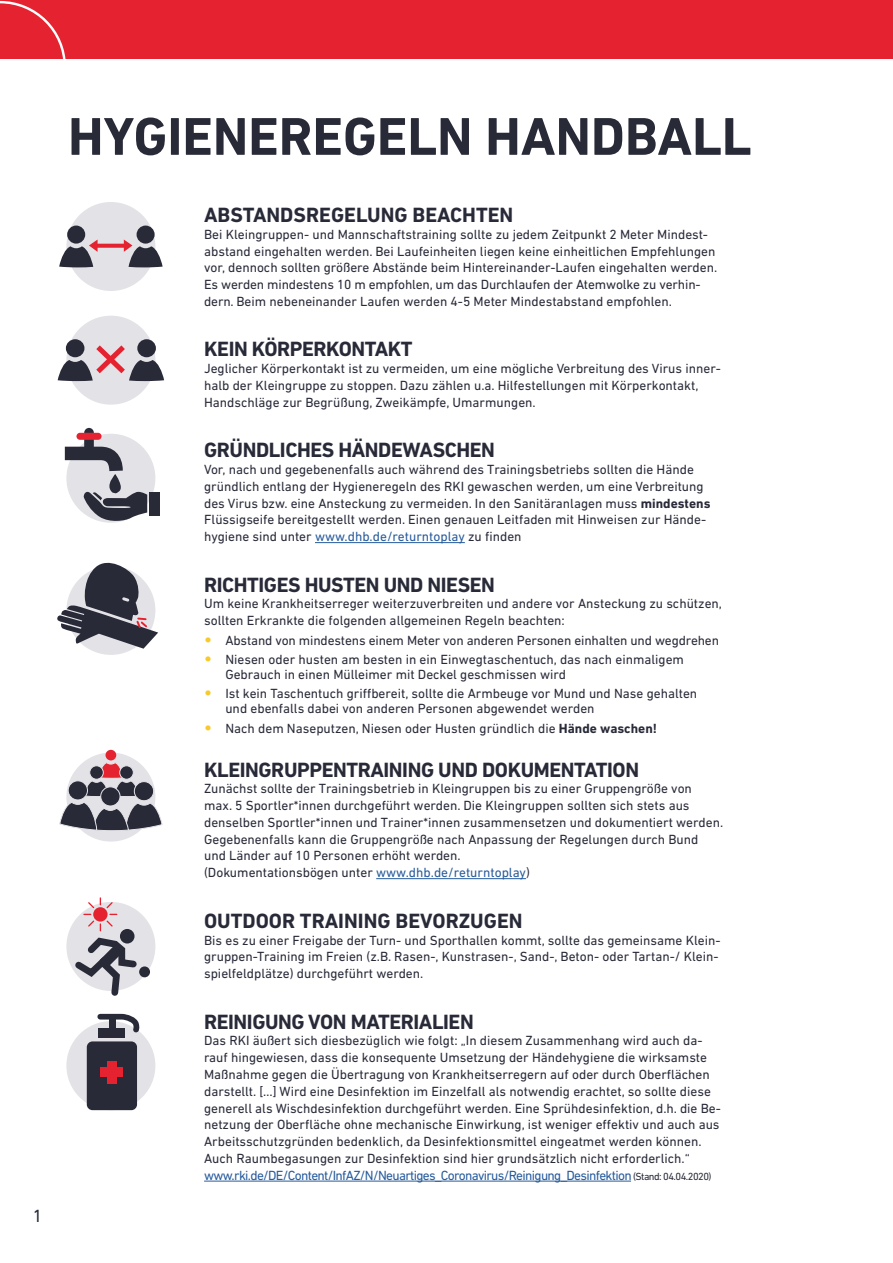
<style>
.page{position:relative;width:893px;height:1263px;background:#fff}
.page>*{position:absolute;margin:0;border:0;box-sizing:border-box;transform-origin:0 0}
.t1{font:700 54px "DIN Next LT Pro";color:#282a38}
.t2{font:700 21px "DIN Next LT Pro";letter-spacing:-.02em;color:#282a38}
.t3{font:700 21px "DIN Next LT Pro";color:#282a38}
.t4{font:18px "DIN Next LT Pro";color:#282a38}
.t5{font:13.5px/16.8px "DIN Next LT Pro";color:#282a38}
.s1{font-weight:700}
.s2{color:#275b9c}
.s3{font-family:"Futura Std";color:#f7ca2c}
.s4{font-size:10.5px}
</style>
<div class="page">
<div style="left:0;top:0;width:893px;height:58px;background:#e52330"></div>
<svg style="left:0;top:0;width:67px;height:59px"></svg>
<div style="left:66px;top:752px;width:89px;height:89px;background:#e3e3e7;border-radius:50%"></div>
<div style="left:106px;top:750px;width:10px;height:10px;background:#e52330;border-radius:50%"></div>
<svg style="left:59px;top:762px;width:104px;height:70px"></svg>
<div style="left:134px;top:782px;width:20px;height:19px;background:#282a38;border-radius:50%"></div>
<div style="left:134px;top:781px;width:20px;height:20px;border:1px solid #e3e3e7;border-radius:50%"></div>
<hr style="left:315px;top:542px;width:150px;height:1px;background:#275b9c">
<hr style="left:376px;top:878px;width:150px;height:1px;background:#275b9c">
<hr style="left:204px;top:1181px;width:427px;height:1px;background:#275b9c">
<div style="left:66px;top:202px;width:89px;height:89px;background:#e3e3e7;border-radius:50%"></div>
<div style="left:67px;top:226px;width:18px;height:18px;background:#282a38;border-radius:50%"></div>
<div style="left:137px;top:226px;width:18px;height:18px;background:#282a38;border-radius:50%"></div>
<svg style="left:98px;top:244px;width:26px;height:4px"></svg>
<svg style="left:124px;top:240px;width:39px;height:27px"></svg>
<svg style="left:59px;top:240px;width:39px;height:27px"></svg>
<div style="left:66px;top:316px;width:89px;height:89px;background:#e3e3e7;border-radius:50%"></div>
<svg style="left:58px;top:340px;width:106px;height:41px"></svg>
<div style="left:66px;top:434px;width:89px;height:89px;background:#e3e3e7;border-radius:50%"></div>
<div style="left:150px;top:492px;width:10px;height:23px;background:#282a38"></div>
<div style="left:66px;top:902px;width:89px;height:89px;background:#e3e3e7;border-radius:50%"></div>
<div style="left:139px;top:966px;width:11px;height:11px;background:#282a38;border-radius:50%"></div>
<svg style="left:69px;top:898px;width:72px;height:98px"></svg>
<div style="left:66px;top:1021px;width:89px;height:89px;background:#e3e3e7;border-radius:50%"></div>
<div style="left:87px;top:1041px;width:50px;height:69px;background:#282a38;border-radius:6px"></div>
<div style="left:98px;top:1028px;width:27px;height:9px;background:#282a38"></div>
<svg style="left:96px;top:1013px;width:47px;height:22px"></svg>
<div style="left:107px;top:1061px;width:10px;height:22px;background:#e52330"></div>
<div style="left:101px;top:1067px;width:22px;height:10px;background:#e52330"></div>
<svg style="left:84px;top:428px;width:10px;height:24px"></svg>
<div style="left:76px;top:433px;width:26px;height:7px;background:#e52330;border-radius:4px"></div>
<svg style="left:64px;top:440px;width:83px;height:83px"></svg>
<div style="left:66px;top:566px;width:89px;height:89px;background:#e3e3e7;border-radius:50%"></div>
<svg style="left:57px;top:562px;width:101px;height:87px"></svg>
<h3 class="t4" style="left:33px;top:1205px;width:11px">1</h3>
<h1 class="t1" style="left:68px;top:105px;width:685px">HYGIENEREGELN HANDBALL</h1>
<h2 class="t3" style="left:204px;top:203px;width:311px">ABSTANDSREGELUNG BEACHTEN</h2>
<p class="t5" style="left:204px;top:226px;width:515px">Bei Kleingruppen- und Mannschaftstraining sollte zu jedem Zeitpunkt 2 Meter Mindest&shy;abstand eingehalten werden. Bei Laufeinheiten liegen keine einheitlichen Empfehlungen vor, dennoch sollten größere Abstände beim Hintereinander-Laufen eingehalten werden.<br>Es werden mindestens 10 m empfohlen, um das Durchlaufen der Atemwolke zu verhin&shy;dern. Beim nebeneinander Laufen werden 4-5 Meter Mindestabstand empfohlen.</p>
<h2 class="t2" style="left:204px;top:337px;width:210px">KEIN KÖRPERKONTAKT</h2>
<p class="t5" style="left:204px;top:360px;width:518px">Jeglicher Körperkontakt ist zu vermeiden, um eine mögliche Verbreitung des Virus inner&shy;halb der Kleingruppe zu stoppen. Dazu zählen u.a. Hilfestellungen mit Körperkontakt,<br>Handschläge zur Begrüßung, Zweikämpfe, Umarmungen.</p>
<h2 class="t2" style="left:204px;top:438px;width:292px">GRÜNDLICHES HÄNDEWASCHEN</h2>
<p class="t5" style="left:204px;top:461px;width:508px">Vor, nach und gegebenenfalls auch während des Trainingsbetriebs sollten die Hände gründlich entlang der Hygieneregeln des RKI gewaschen werden, um eine Verbreitung des Virus bzw. eine Ansteckung zu vermeiden. In den Sanitäranlagen muss <span class="s1">mindestens </span>Flüssigseife bereitgestellt werden. Einen genauen Leitfaden mit Hinweisen zur Hände&shy;hygiene sind unter <span class="s2">www.dhb.de/returntoplay</span> zu finden</p>
<h2 class="t2" style="left:204px;top:572px;width:292px">RICHTIGES HUSTEN UND NIESEN</h2>
<p class="t5" style="left:204px;top:595px;width:519px">Um keine Krankheitserreger weiterzuverbreiten und andere vor Ansteckung zu schützen, sollten Erkrankte die folgenden allgemeinen Regeln beachten:</p>
<p class="t5" style="left:204px;top:631px;width:516px"><span class="s3">•</span> Abstand von mindestens einem Meter von anderen Personen einhalten und wegdrehen</p>
<p class="t5" style="left:225px;top:651px;width:460px;line-height:15px;text-indent:-21px"><span class="s3">•</span> Niesen oder husten am besten in ein Einwegtaschentuch, das nach einmaligem<br>Gebrauch in einen Mülleimer mit Deckel geschmissen wird</p>
<p class="t5" style="left:225px;top:686px;width:473px;line-height:15px;text-indent:-21px"><span class="s3">•</span> Ist kein Taschentuch griffbereit, sollte die Armbeuge vor Mund und Nase gehalten und ebenfalls dabei von anderen Personen abgewendet werden</p>
<p class="t5" style="left:204px;top:720px;width:454px"><span class="s3">•</span> Nach dem Naseputzen, Niesen oder Husten gründlich die <span class="s1">Hände waschen!</span></p>
<h2 class="t2" style="left:204px;top:757px;width:436px">KLEINGRUPPENTRAINING UND DOKUMENTATION</h2>
<p class="t5" style="left:204px;top:780px;width:521px">Zunächst sollte der Trainingsbetrieb in Kleingruppen bis zu einer Gruppengröße von max. 5 Sportler*innen durchgeführt werden. Die Kleingruppen sollten sich stets aus denselben Sportler*innen und Trainer*innen zusammensetzen und dokumentiert werden.<br>Gegebenenfalls kann die Gruppengröße nach Anpassung der Regelungen durch Bund und Länder auf 10 Personen erhöht werden.<br>(Dokumentationsbögen unter <span class="s2">www.dhb.de/returntoplay</span>)</p>
<h2 class="t3" style="left:204px;top:908px;width:320px">OUTDOOR TRAINING BEVORZUGEN</h2>
<p class="t5" style="left:204px;top:931px;width:518px">Bis es zu einer Freigabe der Turn- und Sporthallen kommt, sollte das gemeinsame Klein&shy;gruppen-Training im Freien (z.B. Rasen-, Kunstrasen-, Sand-, Beton- oder Tartan-/ Klein&shy;spielfeldplätze) durchgeführt werden.</p>
<h2 class="t2" style="left:204px;top:1009px;width:271px">REINIGUNG VON MATERIALIEN</h2>
<p class="t5" style="left:204px;top:1032px;width:518px">Das RKI äußert sich diesbezüglich wie folgt: „In diesem Zusammenhang wird auch da&shy;rauf hingewiesen, dass die konsequente Umsetzung der Händehygiene die wirksamste Maßnahme gegen die Übertragung von Krankheitserregern auf oder durch Oberflächen darstellt. […] Wird eine Desinfektion im Einzelfall als notwendig erachtet, so sollte diese generell als Wischdesinfektion durchgeführt werden. Eine Sprühdesinfektion, d.h. die Be&shy;netzung der Oberfläche ohne mechanische Einwirkung, ist weniger effektiv und auch aus Arbeitsschutzgründen bedenklich, da Desinfektionsmittel eingeatmet werden können.<br>Auch Raumbegasungen zur Desinfektion sind hier grundsätzlich nicht erforderlich.“ <span class="s2">www.rki.de/DE/Content/InfAZ/N/Neuartiges_Coronavirus/Reinigung_Desinfektion</span> <span class="s4">(Stand: 04.04.2020)</span></p>
</div>
